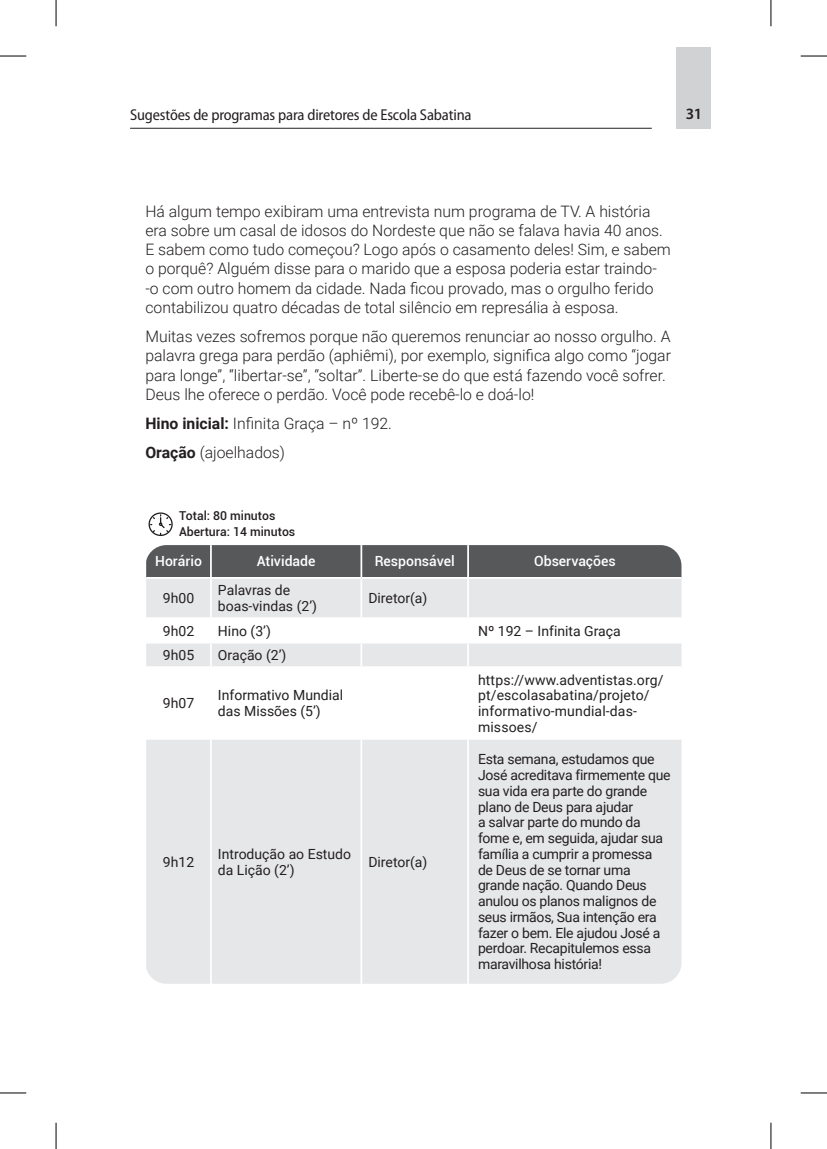
<style>
.page{position:relative;width:827px;height:1149px;background:#fff}
.page>*{position:absolute;margin:0;border:0;box-sizing:border-box;transform-origin:0 0}
.texto1{font:300 15.75px/19.2px "Roboto";color:#231f20}
.t1{font:semi-condensed 15.75px "Myriad Pro";letter-spacing:-.01em;color:#231f20}
.t2{font:600 15.75px "Myriad Pro";color:#231f20}
.t3{font:14px/15.8px "Roboto";letter-spacing:-.02em;color:#231f20}
.t4{font:14px/15.8px "Roboto";color:#231f20}
.t5{font:14px/15.8px "Roboto";letter-spacing:.01em;color:#231f20}
.t6{font:500 14px "Roboto";color:#fff}
.texto_fora_tabelas{font:500 12.25px "Roboto";color:#231f20}
.s1{font-weight:700}
</style>
<div class="page">
<div style="left:676px;top:47px;width:35px;height:81px;background:#d1d2d4"></div>
<hr style="left:130px;top:128px;width:521px;height:1px;background:#231f20">
<div style="left:146px;top:545px;width:535px;height:32px;background:#57585a"></div>
<div style="left:146px;top:579px;width:535px;height:405px;background:#e6e7e9"></div>
<svg style="left:146px;top:619px;width:535px;height:119px"></svg>
<hr style="left:210px;top:545px;width:2px;height:32px;background:#fff">
<hr style="left:360px;top:545px;width:2px;height:32px;background:#fff">
<hr style="left:467px;top:545px;width:2px;height:32px;background:#fff">
<hr style="left:210px;top:579px;width:2px;height:38px;background:#fff">
<hr style="left:360px;top:579px;width:2px;height:38px;background:#fff">
<hr style="left:467px;top:579px;width:2px;height:38px;background:#fff">
<hr style="left:146px;top:617px;width:65px;height:2px;background:#fff">
<hr style="left:211px;top:617px;width:150px;height:2px;background:#fff">
<hr style="left:210px;top:619px;width:2px;height:23px;background:#fff">
<hr style="left:361px;top:617px;width:107px;height:2px;background:#fff">
<hr style="left:360px;top:619px;width:2px;height:23px;background:#fff">
<hr style="left:468px;top:617px;width:213px;height:2px;background:#fff">
<hr style="left:467px;top:619px;width:2px;height:23px;background:#fff">
<hr style="left:146px;top:642px;width:65px;height:1px;background:#fff">
<hr style="left:211px;top:642px;width:150px;height:1px;background:#fff">
<hr style="left:210px;top:643px;width:2px;height:23px;background:#fff">
<hr style="left:361px;top:642px;width:107px;height:1px;background:#fff">
<hr style="left:360px;top:643px;width:2px;height:23px;background:#fff">
<hr style="left:468px;top:642px;width:213px;height:1px;background:#fff">
<hr style="left:467px;top:643px;width:2px;height:23px;background:#fff">
<hr style="left:146px;top:666px;width:65px;height:2px;background:#fff">
<hr style="left:211px;top:666px;width:150px;height:2px;background:#fff">
<hr style="left:210px;top:668px;width:2px;height:70px;background:#fff">
<hr style="left:361px;top:666px;width:107px;height:2px;background:#fff">
<hr style="left:360px;top:668px;width:2px;height:70px;background:#fff">
<hr style="left:468px;top:666px;width:213px;height:2px;background:#fff">
<hr style="left:467px;top:668px;width:2px;height:70px;background:#fff">
<hr style="left:146px;top:738px;width:65px;height:2px;background:#fff">
<hr style="left:211px;top:738px;width:150px;height:2px;background:#fff">
<hr style="left:210px;top:740px;width:2px;height:244px;background:#fff">
<hr style="left:361px;top:738px;width:107px;height:2px;background:#fff">
<hr style="left:360px;top:740px;width:2px;height:244px;background:#fff">
<hr style="left:468px;top:738px;width:213px;height:2px;background:#fff">
<hr style="left:467px;top:740px;width:2px;height:244px;background:#fff">
<svg style="left:148px;top:512px;width:25px;height:24px"></svg>
<svg style="left:0;top:56px;width:26px;height:1px"></svg>
<svg style="left:800px;top:56px;width:26px;height:1px"></svg>
<svg style="left:0;top:1092px;width:26px;height:1px"></svg>
<svg style="left:800px;top:1092px;width:26px;height:1px"></svg>
<svg style="left:56px;top:0;width:1px;height:26px"></svg>
<svg style="left:56px;top:1123px;width:1px;height:26px"></svg>
<svg style="left:770px;top:0;width:1px;height:26px"></svg>
<svg style="left:770px;top:1123px;width:1px;height:26px"></svg>
<p class="t1" style="left:130px;top:105px;width:343px">Sugestões de programas para diretores de Escola Sabatina</p>
<p class="t2" style="left:685px;top:104px;width:18px">31</p>
<p class="texto1" style="left:145px;top:201px;width:527px">Há algum tempo exibiram uma entrevista num programa de TV. A história era sobre um casal de idosos do Nordeste que não se falava havia 40 anos.<br>E sabem como tudo começou? Logo após o casamento deles! Sim, e sabem o porquê? Alguém disse para o marido que a esposa poderia estar traindo--o com outro homem da cidade. Nada ficou provado, mas o orgulho ferido contabilizou quatro décadas de total silêncio em represália à esposa.</p>
<p class="texto1" style="left:145px;top:326px;width:527px">Muitas vezes sofremos porque não queremos renunciar ao nosso orgulho. A palavra grega para perdão (aphiêmi), por exemplo, significa algo como “jogar para longe”, “libertar-se”, “soltar”. Liberte-se do que está fazendo você sofrer.<br>Deus lhe oferece o perdão. Você pode recebê-lo e doá-lo!</p>
<p class="texto1" style="left:145px;top:413px;width:248px"><span class="s1">Hino inicial:</span> Infinita Graça – nº 192.</p>
<p class="texto1" style="left:145px;top:442px;width:141px"><span class="s1">Oração</span> (ajoelhados)</p>
<p class="texto_fora_tabelas" style="left:179px;top:507px;width:98px">Total: 80 minutos</p>
<p class="texto_fora_tabelas" style="left:179px;top:523px;width:118px">Abertura: 14 minutos</p>
<p class="t6" style="left:155px;top:551px;width:48px">Horário</p>
<p class="t6" style="left:257px;top:551px;width:60px">Atividade</p>
<p class="t6" style="left:374px;top:551px;width:82px">Responsável</p>
<p class="t6" style="left:534px;top:551px;width:83px">Observações</p>
<p class="t3" style="left:163px;top:590px;width:33px">9h00</p>
<p class="t4" style="left:218px;top:582px;width:100px">Palavras de boas-vindas (2’)</p>
<p class="t4" style="left:368px;top:590px;width:61px">Diretor(a)</p>
<p class="t3" style="left:163px;top:622px;width:33px">9h02</p>
<p class="t3" style="left:218px;top:622px;width:54px">Hino (3’)</p>
<p class="t4" style="left:478px;top:622px;width:144px">Nº 192 – Infinita Graça</p>
<p class="t3" style="left:163px;top:647px;width:33px">9h05</p>
<p class="t3" style="left:218px;top:647px;width:70px">Oração (2’)</p>
<p class="t3" style="left:163px;top:695px;width:33px">9h07</p>
<p class="t4" style="left:218px;top:687px;width:127px">Informativo Mundial das Missões (5’)</p>
<p class="t5" style="left:478px;top:671px;width:187px">https://www.adventistas.org/ pt/escolasabatina/projeto/ informativo-mundial-das&shy;missoes/</p>
<p class="t3" style="left:163px;top:853px;width:33px">9h12</p>
<p class="t4" style="left:218px;top:845px;width:135px">Introdução ao Estudo da Lição (2’)</p>
<p class="t4" style="left:368px;top:853px;width:61px">Diretor(a)</p>
<p class="t3" style="left:478px;top:751px;width:194px">Esta semana, estudamos que<br>José acreditava firmemente que sua vida era parte do grande plano de Deus para ajudar<br>a salvar parte do mundo da fome e, em seguida, ajudar sua família a cumprir a promessa de Deus de se tornar uma grande nação. Quando Deus anulou os planos malignos de seus irmãos, Sua intenção era fazer o bem. Ele ajudou José a perdoar. Recapitulemos essa maravilhosa história!</p>
</div>
